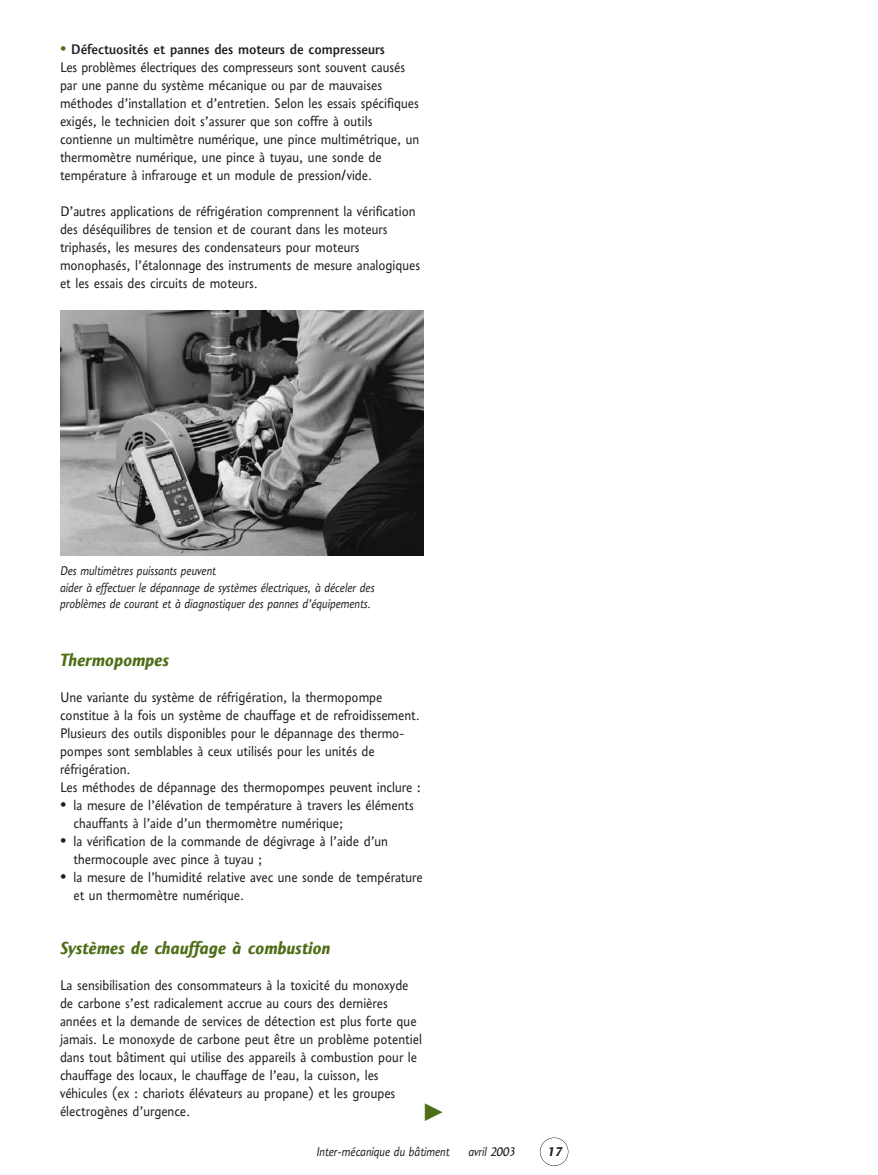
<style>
.page{position:relative;width:878px;height:1175px;background:#fff}
.page>*{position:absolute;margin:0;border:0;box-sizing:border-box;transform-origin:0 0}
.t1{font:italic 21px "CMMTQ Bold";color:#4e6e18}
.t2{font:16.5px/18px "CMMTQ";color:#231f20}
.t3{font:16.5px "CMMTQ Medium";color:#231f20}
.t4{font:15px/16.5px "CMMTQ Italic";color:#231f20}
.t5{font:italic 15px "CMMTQ Bold";color:#231f20}
.s1{font-family:"CMMTQ";color:#4e6e18}
</style>
<div class="page">
<div style="left:540px;top:1137px;width:28px;height:29px;border:1px solid #231f20;border-radius:50%"></div>
<img style="left:60px;top:310px;width:363px;height:245px">
<p class="t3" style="left:60px;top:44px;width:326px"><span class="s1">•</span> Défectuosités et pannes des moteurs de compresseurs</p>
<p class="t2" style="left:60px;top:59px;width:361px">Les problèmes électriques des compresseurs sont souvent causés par une panne du système mécanique ou par de mauvaises méthodes d’installation et d’entretien. Selon les essais spécifiques exigés, le technicien doit s’assurer que son coffre à outils contienne un multimètre numérique, une pince multimétrique, un thermomètre numérique, une pince à tuyau, une sonde de température à infrarouge et un module de pression/vide.</p>
<p class="t2" style="left:60px;top:203px;width:361px">D’autres applications de réfrigération comprennent la vérification des déséquilibres de tension et de courant dans les moteurs triphasés, les mesures des condensateurs pour moteurs monophasés, l’étalonnage des instruments de mesure analogiques et les essais des circuits de moteurs.</p>
<p class="t4" style="left:60px;top:564px;width:316px">Des multimètres puissants peuvent<br>aider à effectuer le dépannage de systèmes électriques, à déceler des problèmes de courant et à diagnostiquer des pannes d’équipements.</p>
<p class="t1" style="left:60px;top:653px;width:110px">Thermopompes</p>
<p class="t2" style="left:60px;top:689px;width:362px">Une variante du système de réfrigération, la thermopompe constitue à la fois un système de chauffage et de refroidissement.<br>Plusieurs des outils disponibles pour le dépannage des thermo&shy;pompes sont semblables à ceux utilisés pour les unités de réfrigération.<br>Les méthodes de dépannage des thermopompes peuvent inclure :</p>
<p class="t2" style="left:74px;top:797px;width:342px;text-indent:-14px">• la mesure de l’élévation de température à travers les éléments chauffants à l’aide d’un thermomètre numérique;</p>
<p class="t2" style="left:74px;top:833px;width:316px;text-indent:-14px">• la vérification de la commande de dégivrage à l’aide d’un thermocouple avec pince à tuyau ;</p>
<p class="t2" style="left:74px;top:869px;width:351px;text-indent:-14px">• la mesure de l’humidité relative avec une sonde de température et un thermomètre numérique.</p>
<p class="t1" style="left:60px;top:941px;width:272px">Systèmes de chauffage à combustion</p>
<p class="t2" style="left:60px;top:977px;width:363px">La sensibilisation des consommateurs à la toxicité du monoxyde de carbone s’est radicalement accrue au cours des dernières années et la demande de services de détection est plus forte que jamais. Le monoxyde de carbone peut être un problème potentiel dans tout bâtiment qui utilise des appareils à combustion pour le chauffage des locaux, le chauffage de l’eau, la cuisson, les véhicules (ex : chariots élévateurs au propane) et les groupes électrogènes d’urgence.</p>
<p class="t4" style="left:316px;top:1144px;width:135px">Inter-mécanique du bâtiment</p>
<p class="t4" style="left:468px;top:1144px;width:49px">avril 2003</p>
<p class="t5" style="left:547px;top:1146px;width:16px">17</p>
</div>
